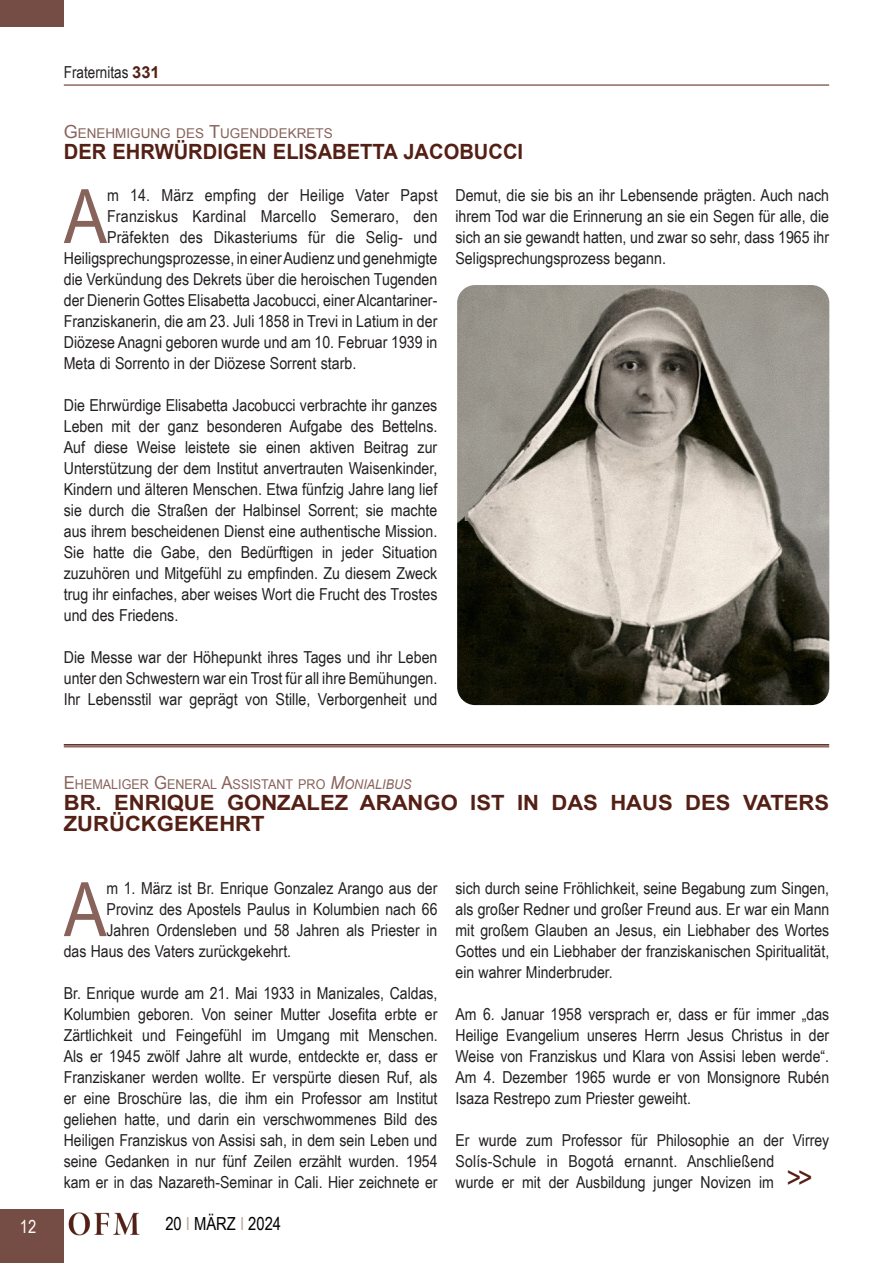
<style>
.page{position:relative;width:893px;height:1263px;background:#fff}
.page>*{position:absolute;margin:0;border:0;box-sizing:border-box;transform-origin:0 0}
.Titolo{font:75.15px "Arial Narrow";color:#87635b;scale:1.05 1}
.Titolo-2{font:75.15px "Arial Narrow";color:#87635b;scale:1.04 1}
.Testo_sinEspacio{font:30px "Arial Narrow";color:#542015}
.Titolo-3{font:700 21px/21px "Arial";color:#542015;scale:1.05 1}
.Titolo-4{font:700 21px "Arial";color:#542015;scale:.96 1}
.t1{font:18px "Arial Narrow";color:#000}
.t2{font:18px "Arial Narrow";color:#fff}
.Titolo-5{font:16.5px/21px "Arial Narrow";color:#231f20;text-align:justify;scale:1.05 1}
.Titolo-6{font:16.5px/21px "Arial Narrow";color:#231f20;text-align:justify;scale:1.04 1}
.Titolo-7{font:16.5px "Arial Narrow";color:#231f20}
.Titolo_piccolo{font:13.5px "Arial";color:#87635b;scale:.93 1}
.Titolo_piccolo-2{font:13.5px "Arial";color:#87635b}
.s1{font-family:"Arial";font-weight:700;color:#542015}
.s2{font-size:18px}
.s3{font-style:italic;font-size:18px}
.s4{font-style:italic}
.s5{color:#bba6a1}
</style>
<div class="page">
<div style="left:0;top:1209px;width:64px;height:54px;background:#764d44"></div>
<hr style="left:64px;top:85px;width:765px;height:1px;background:#542015">
<div style="left:0;top:0;width:64px;height:27px;background:#764d44"></div>
<img style="left:69px;top:1212px;width:71px;height:24px">
<img style="left:457px;top:285px;width:372px;height:420px">
<hr style="left:64px;top:744px;width:765px;height:2px;background:#542015">
<hr style="left:64px;top:746px;width:765px;height:1px;background:#542015">
<p class="t2" style="left:20px;top:1213px;width:18px">12</p>
<p class="Titolo-7" style="left:64px;top:60px;width:97px">Fraternitas <span class="s1">331</span></p>
<p class="Titolo_piccolo-2" style="left:64px;top:124px;width:270px"><span class="s2">G</span>ENEHMIGUNG DES <span class="s2">T</span>UGENDDEKRETS</p>
<p class="Titolo-4" style="left:64px;top:138px;width:480px">DER EHRWÜRDIGEN ELISABETTA JACOBUCCI</p>
<p class="Titolo" style="left:64px;top:161px;width:43px">A</p>
<p class="Titolo-5" style="left:107px;top:184px;width:316px">m 14. März empfing der Heilige Vater Papst</p>
<p class="Titolo-5" style="left:107px;top:205px;width:316px">Franziskus Kardinal Marcello Semeraro, den</p>
<p class="Titolo-5" style="left:107px;top:226px;width:316px">Präfekten des Dikasteriums für die Selig- und</p>
<p class="Titolo-5" style="left:64px;top:247px;width:357px">Heiligsprechungsprozesse, in einer Audienz und genehmigte</p>
<p class="Titolo-5" style="left:64px;top:268px;width:357px">die Verkündung des Dekrets über die heroischen Tugenden</p>
<p class="Titolo-5" style="left:64px;top:289px;width:357px">der Dienerin Gottes Elisabetta Jacobucci, einer Alcantariner-</p>
<p class="Titolo-5" style="left:64px;top:310px;width:357px">Franziskanerin, die am 23. Juli 1858 in Trevi in Latium in der</p>
<p class="Titolo-5" style="left:64px;top:331px;width:357px">Diözese Anagni geboren wurde und am 10. Februar 1939 in</p>
<p class="Titolo-5" style="left:64px;top:352px;width:280px">Meta di Sorrento in der Diözese Sorrent starb.</p>
<p class="Titolo-5" style="left:64px;top:394px;width:357px">Die Ehrwürdige Elisabetta Jacobucci verbrachte ihr ganzes Leben mit der ganz besonderen Aufgabe des Bettelns.<br>Auf diese Weise leistete sie einen aktiven Beitrag zur Unterstützung der dem Institut anvertrauten Waisenkinder, Kindern und älteren Menschen. Etwa fünfzig Jahre lang lief sie durch die Straßen der Halbinsel Sorrent; sie machte aus ihrem bescheidenen Dienst eine authentische Mission.<br>Sie hatte die Gabe, den Bedürftigen in jeder Situation zuzuhören und Mitgefühl zu empfinden. Zu diesem Zweck trug ihr einfaches, aber weises Wort die Frucht des Trostes und des Friedens.</p>
<p class="Titolo-5" style="left:64px;top:646px;width:357px">Die Messe war der Höhepunkt ihres Tages und ihr Leben unter den Schwestern war ein Trost für all ihre Bemühungen.<br>Ihr Lebensstil war geprägt von Stille, Verborgenheit und</p>
<p class="Titolo-5" style="left:455px;top:184px;width:357px">Demut, die sie bis an ihr Lebensende prägten. Auch nach ihrem Tod war die Erinnerung an sie ein Segen für alle, die sich an sie gewandt hatten, und zwar so sehr, dass 1965 ihr Seligsprechungsprozess begann.</p>
<p class="Titolo_piccolo" style="left:64px;top:775px;width:375px"><span class="s2">E</span> HEMALIGER <span class="s2">G</span>ENERAL <span class="s2">A</span>SSISTANT PRO <span class="s3">M</span><span class="s4">ONIALIBUS</span></p>
<p class="Titolo-3" style="left:64px;top:793px;width:730px">BR. ENRIQUE GONZALEZ ARANGO IST IN DAS HAUS DES VATERS<br>ZURÜCKGEKEHRT</p>
<p class="Titolo-2" style="left:64px;top:854px;width:43px">A</p>
<p class="Titolo-6" style="left:107px;top:877px;width:320px">m 1. März ist Br. Enrique Gonzalez Arango aus der</p>
<p class="Titolo-6" style="left:107px;top:898px;width:320px">Provinz des Apostels Paulus in Kolumbien nach 66</p>
<p class="Titolo-6" style="left:107px;top:919px;width:320px">Jahren Ordensleben und 58 Jahren als Priester in</p>
<p class="Titolo-6" style="left:64px;top:940px;width:220px">das Haus des Vaters zurückgekehrt.</p>
<p class="Titolo-6" style="left:64px;top:982px;width:361px">Br. Enrique wurde am 21. Mai 1933 in Manizales, Caldas, Kolumbien geboren. Von seiner Mutter Josefita erbte er Zärtlichkeit und Feingefühl im Umgang mit Menschen.<br>Als er 1945 zwölf Jahre alt wurde, entdeckte er, dass er Franziskaner werden wollte. Er verspürte diesen Ruf, als er eine Broschüre las, die ihm ein Professor am Institut geliehen hatte, und darin ein verschwommenes Bild des Heiligen Franziskus von Assisi sah, in dem sein Leben und seine Gedanken in nur fünf Zeilen erzählt wurden. 1954 kam er in das Nazareth-Seminar in Cali. Hier zeichnete er</p>
<p class="t1" style="left:165px;top:1210px;width:117px">20 <span class="s5">I</span> MÄRZ <span class="s5">I</span> 2024</p>
<p class="Titolo-6" style="left:456px;top:877px;width:361px">sich durch seine Fröhlichkeit, seine Begabung zum Singen, als großer Redner und großer Freund aus. Er war ein Mann mit großem Glauben an Jesus, ein Liebhaber des Wortes Gottes und ein Liebhaber der franziskanischen Spiritualität, ein wahrer Minderbruder.</p>
<p class="Titolo-6" style="left:456px;top:1003px;width:361px">Am 6. Januar 1958 versprach er, dass er für immer „das Heilige Evangelium unseres Herrn Jesus Christus in der Weise von Franziskus und Klara von Assisi leben werde“.<br>Am 4. Dezember 1965 wurde er von Monsignore Rubén Isaza Restrepo zum Priester geweiht.</p>
<p class="Titolo-6" style="left:456px;top:1129px;width:361px;text-align:left">Er wurde zum Professor für Philosophie an der Virrey<br>Solís-Schule in Bogotá ernannt. Anschließend<br>wurde er mit der Ausbildung junger Novizen im</p>
<p class="Testo_sinEspacio" style="left:787px;top:1155px;width:27px">&gt;&gt;</p>
</div>
